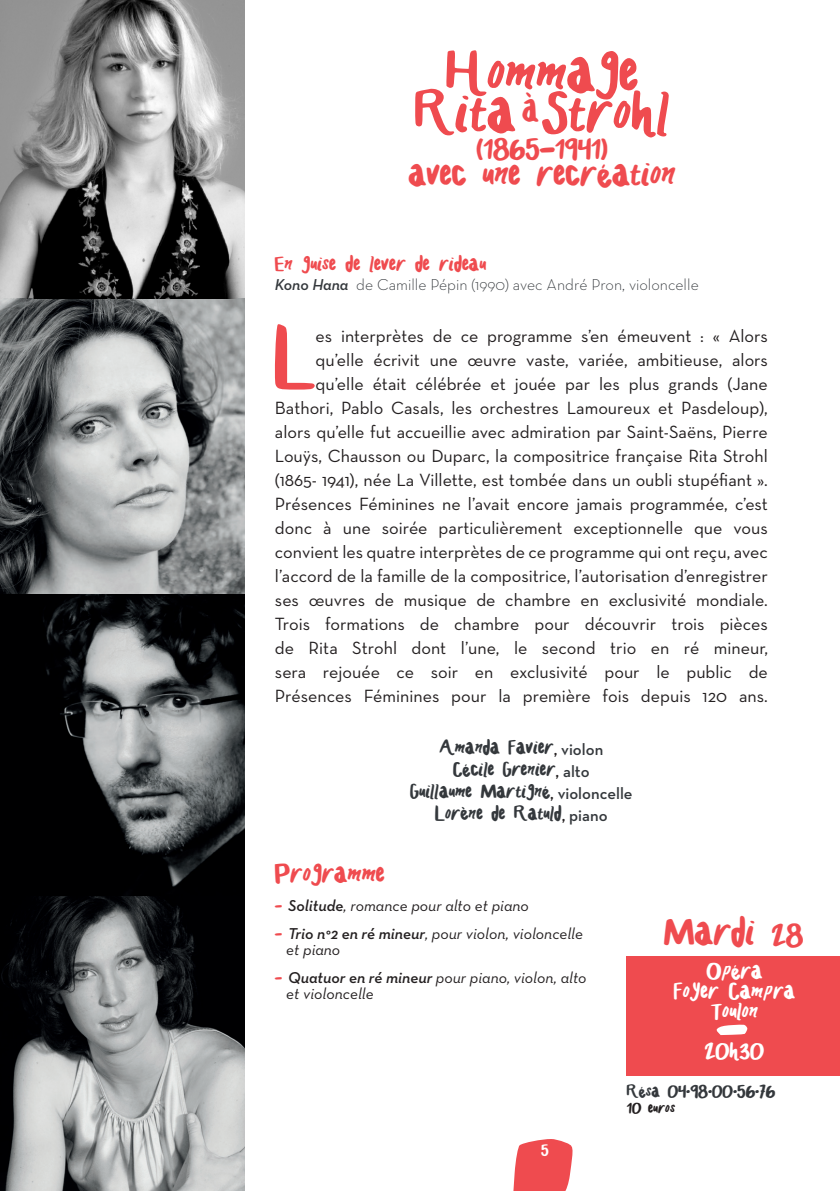
<style>
.page{position:relative;width:840px;height:1191px;background:#fff}
.page>*{position:absolute;margin:0;border:0;box-sizing:border-box;transform-origin:0 0}
.t1{font:86.4px "HANDCRAFTED MADDY";color:#ef4b4f}
.t2{font:61px "HANDCRAFTED MADDY";color:#ef4b4f}
.t3{font:61px "HANDCRAFTED MADDY";color:#fff}
.t4{font:40px "HANDCRAFTED MADDY";color:#ef4b4f}
.t5{font:38px "HANDCRAFTED MADDY";color:#ef4b4f}
.t6{font:30px "HANDCRAFTED MADDY";color:#ef4b4f}
.t7{font:28px "HANDCRAFTED MADDY";color:#ef4b4f}
.t8{font:24px "HANDCRAFTED MADDY";color:#fff}
.t9{font:22px "HANDCRAFTED MADDY";color:#ef4b4f}
.t10{font:20.6px/22px "HANDCRAFTED MADDY";color:#34383c;text-align:center}
.t11{font:18px/24px "Neutra Text";color:#231f20;text-align:justify}
.t12{font:18px "HANDCRAFTED MADDY";color:#34383c}
.t13{font:italic 16px "Neutra Text";color:#231f20}
.t14{font:300 16px "Neutra Text";color:#34383c}
.t15{font:16px "HANDCRAFTED MADDY";color:#231f20}
.t16{font:16px "HANDCRAFTED MADDY";color:#fff}
.s1{font-weight:600;font-style:italic}
.s2{font-family:"Neutra Text";font-weight:600;font-size:16.4px;color:#231f20}
.s3{font-family:"Neutra Text";font-weight:600;font-size:16.4px}
.s4{font-family:"HANDCRAFTED MADDY";font-style:normal;font-size:14px;color:#ef4b4f}
.s5{font-weight:600}
.s6{font-size:32px}
.s7{font-size:34px}
</style>
<div class="page">
<img style="left:0;top:0;width:244px;height:1191px">
<svg style="left:513px;top:1139px;width:60px;height:52px;background:#f16265"></svg>
<div style="left:626px;top:956px;width:213px;height:119px;background:#ef4b4f"></div>
<p class="t2" style="left:445px;top:39px;width:194px">Hommage</p>
<p class="t2" style="left:414px;top:79px;width:256px">Rita Strohl</p>
<p class="t6" style="left:476px;top:132px;width:133px">(1865-1941)</p>
<p class="t4" style="left:522px;top:84px;width:18px">à</p>
<p class="t5" style="left:408px;top:152px;width:268px">avec une recréation</p>
<p class="t9" style="left:275px;top:252px;width:212px">En guise de lever de rideau</p>
<p class="t14" style="left:275px;top:275px;width:425px"><span class="s1">Kono Hana</span> de Camille Pépin (1990) avec André Pron, violoncelle</p>
<p class="t1" style="left:274px;top:309px;width:43px">L</p>
<p class="t11" style="left:275px;top:323px;width:494px;text-align:right">es interprètes de ce programme s’en émeuvent : « Alors qu’elle écrivit une œuvre vaste, variée, ambitieuse, alors qu’elle était célébrée et jouée par les plus grands (Jane Bathori, Pablo Casals, les orchestres Lamoureux et Pasdeloup), alors qu’elle fut accueillie avec admiration par Saint-Saëns, Pierre Louÿs, Chausson ou Duparc, la compositrice française Rita Strohl (1865- 1941), née La Villette, est tombée dans un oubli stupéfiant ».</p>
<p class="t11" style="left:275px;top:491px;width:494px">Présences Féminines ne l’avait encore jamais programmée, c’est donc à une soirée particulièrement exceptionnelle que vous convient les quatre interprètes de ce programme qui ont reçu, avec l’accord de la famille de la compositrice, l’autorisation d’enregistrer ses œuvres de musique de chambre en exclusivité mondiale.</p>
<p class="t11" style="left:275px;top:611px;width:494px">Trois formations de chambre pour découvrir trois pièces de Rita Strohl dont l’une, le second trio en ré mineur, sera rejouée ce soir en exclusivité pour le public de Présences Féminines pour la première fois depuis 120 ans.</p>
<p class="t10" style="left:439px;top:737px;width:165px">Amanda Favier<span class="s2">,</span> <span class="s3">violon</span></p>
<p class="t10" style="left:453px;top:759px;width:138px">Cécile Grenier<span class="s2">,</span> <span class="s3">alto</span></p>
<p class="t10" style="left:410px;top:781px;width:224px">Guillaume Martigné<span class="s2">,</span> <span class="s3">violoncelle<br></span>Lorène de Ratuld<span class="s2">,</span> <span class="s3">piano</span></p>
<p class="t7" style="left:275px;top:858px;width:111px">Programme</p>
<p class="t13" style="left:275px;top:896px;width:255px"><span class="s4">-</span> <span class="s5">Solitude</span>, romance pour alto et piano</p>
<p class="t13" style="left:275px;top:924px;width:309px"><span class="s4">-</span> <span class="s5">Trio n°2 en ré mineur</span>, pour violon, violoncelle</p>
<p class="t13" style="left:286px;top:940px;width:55px">et piano</p>
<p class="t13" style="left:275px;top:968px;width:313px"><span class="s4">-</span> <span class="s5">Quatuor en ré mineur</span> pour piano, violon, alto</p>
<p class="t13" style="left:286px;top:984px;width:89px">et violoncelle</p>
<p class="t4" style="left:663px;top:910px;width:141px">Mardi <span class="s6">28</span></p>
<p class="t8" style="left:706px;top:957px;width:58px">Opéra</p>
<p class="t8" style="left:673px;top:977px;width:122px">Foyer Campra</p>
<p class="t8" style="left:710px;top:997px;width:49px">Toulon</p>
<p class="t8" style="left:704px;top:1037px;width:61px">20h30</p>
<p class="t3" style="left:715px;top:993px;width:33px">-</p>
<p class="t16" style="left:540px;top:1141px;width:9px">5</p>
<p class="t12" style="left:626px;top:1081px;width:150px">Résa 04<span class="s7">.</span>98<span class="s7">.</span>00<span class="s7">.</span>56<span class="s7">.</span>76</p>
<p class="t15" style="left:626px;top:1098px;width:50px">10 euros</p>
</div>
